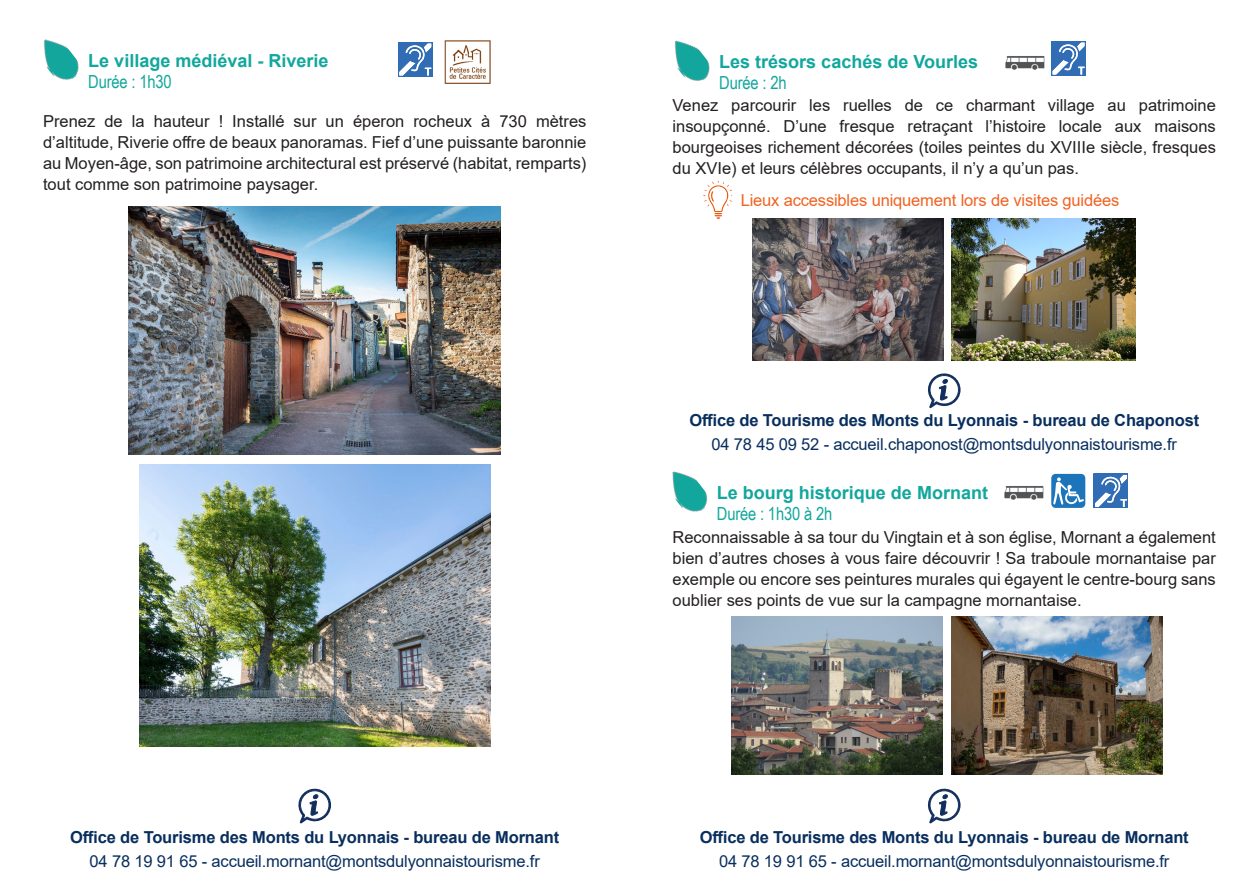
<style>
.page{position:relative;width:1259px;height:893px;background:#fff}
.page>*{position:absolute;margin:0;border:0;box-sizing:border-box;transform-origin:0 0}
.t1{font:700 18px "Arial";color:#12a79d}
.t2{font:18px "Arial Narrow";letter-spacing:-.01em;color:#12a79d}
.t3{font:16.5px/21px "Arial";color:#231f20;text-align:justify}
.t4{font:16.5px "Arial";letter-spacing:-.01em;color:#082e5e}
.t5{font:700 16.5px "Arial";letter-spacing:-.01em;color:#082e5e}
.t6{font:16.5px "Arial";letter-spacing:-.01em;color:#f26221}
</style>
<div class="page">
<img style="left:444px;top:40px;width:47px;height:44px">
<svg style="left:398px;top:42px;width:34px;height:34px"></svg>
<img style="left:44px;top:39px;width:35px;height:41px">
<img style="left:129px;top:206px;width:372px;height:249px">
<img style="left:139px;top:465px;width:351px;height:281px">
<svg style="left:298px;top:788px;width:33px;height:36px"></svg>
<svg style="left:1051px;top:42px;width:34px;height:34px"></svg>
<img style="left:674px;top:40px;width:36px;height:41px">
<svg style="left:703px;top:180px;width:28px;height:39px"></svg>
<svg style="left:927px;top:788px;width:34px;height:36px"></svg>
<svg style="left:927px;top:373px;width:34px;height:36px"></svg>
<img style="left:752px;top:218px;width:191px;height:143px">
<img style="left:952px;top:218px;width:183px;height:143px">
<svg style="left:1094px;top:474px;width:34px;height:34px"></svg>
<img style="left:672px;top:471px;width:36px;height:41px">
<img style="left:731px;top:617px;width:211px;height:158px">
<img style="left:951px;top:617px;width:211px;height:158px">
<div style="left:1051px;top:474px;width:34px;height:34px;background:#1c74bb;border-radius:4px"></div>
<svg style="left:1053px;top:477px;width:31px;height:28px"></svg>
<img style="left:1005px;top:56px;width:40px;height:14px">
<img style="left:1004px;top:486px;width:40px;height:14px">
<p class="t1" style="left:88px;top:48px;width:242px">Le village médiéval - Riverie</p>
<p class="t2" style="left:88px;top:68px;width:85px">Durée : 1h30</p>
<p class="t3" style="left:43px;top:110px;width:545px">Prenez de la hauteur ! Installé sur un éperon rocheux à 730 mètres d’altitude, Riverie offre de beaux panoramas. Fief d’une puissante baronnie au Moyen-âge, son patrimoine architectural est préservé (habitat, remparts) tout comme son patrimoine paysager.</p>
<p class="t1" style="left:719px;top:49px;width:260px">Les trésors cachés de Vourles</p>
<p class="t2" style="left:719px;top:69px;width:69px">Durée : 2h</p>
<p class="t3" style="left:672px;top:94px;width:545px">Venez parcourir les ruelles de ce charmant village au patrimoine insoupçonné. D’une fresque retraçant l’histoire locale aux maisons bourgeoises richement décorées (toiles peintes du XVIIIe siècle, fresques du XVIe) et leurs célèbres occupants, il n’y a qu’un pas.</p>
<p class="t6" style="left:740px;top:189px;width:380px">Lieux accessibles uniquement lors de visites guidées</p>
<p class="t5" style="left:689px;top:409px;width:511px">Office de Tourisme des Monts du Lyonnais - bureau de Chaponost</p>
<p class="t4" style="left:711px;top:433px;width:467px">04 78 45 09 52 - accueil.chaponost@montsdulyonnaistourisme.fr</p>
<p class="t1" style="left:717px;top:479px;width:273px">Le bourg historique de Mornant</p>
<p class="t2" style="left:717px;top:500px;width:117px">Durée : 1h30 à 2h</p>
<p class="t3" style="left:672px;top:527px;width:545px">Reconnaissable à sa tour du Vingtain et à son église, Mornant a également bien d’autres choses à vous faire découvrir ! Sa traboule mornantaise par exemple ou encore ses peintures murales qui égayent le centre-bourg sans oublier ses points de vue sur la campagne mornantaise.</p>
<p class="t5" style="left:70px;top:825px;width:490px">Office de Tourisme des Monts du Lyonnais - bureau de Mornant</p>
<p class="t4" style="left:90px;top:849px;width:452px">04 78 19 91 65 - accueil.mornant@montsdulyonnaistourisme.fr</p>
<p class="t5" style="left:700px;top:825px;width:490px">Office de Tourisme des Monts du Lyonnais - bureau de Mornant</p>
<p class="t4" style="left:719px;top:849px;width:452px">04 78 19 91 65 - accueil.mornant@montsdulyonnaistourisme.fr</p>
</div>
